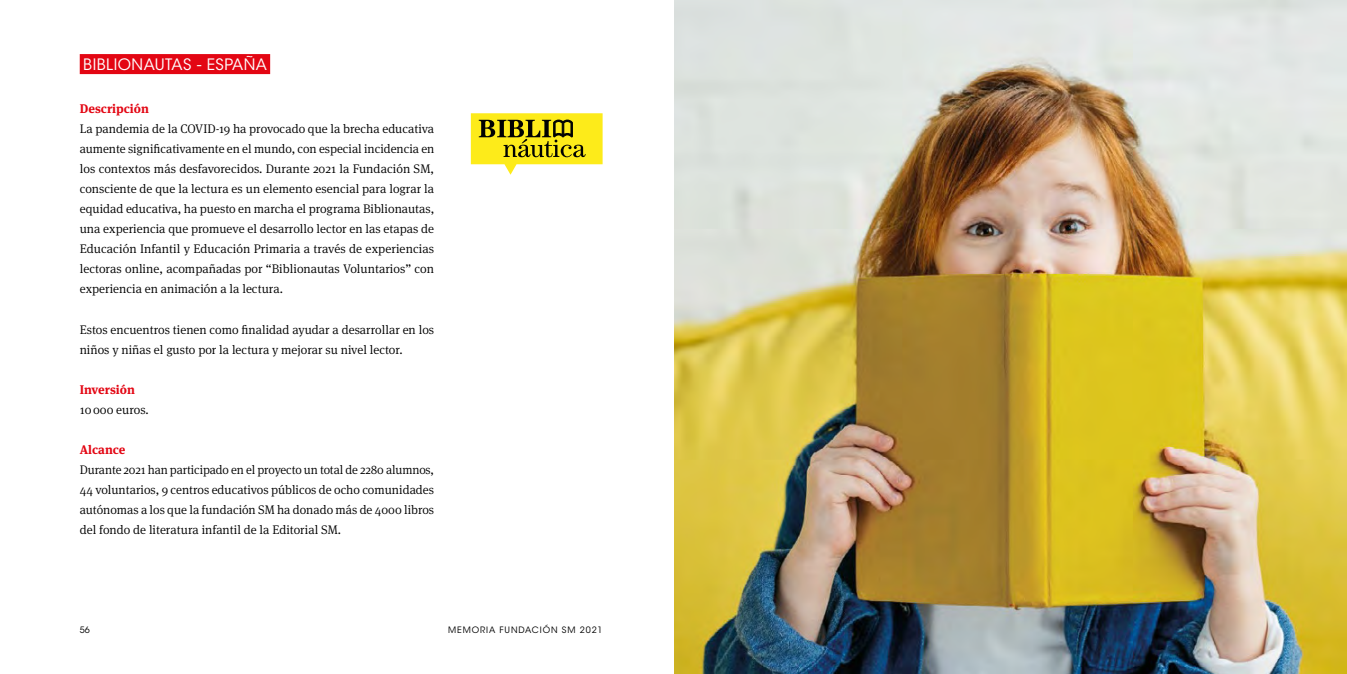
<style>
.page{position:relative;width:1347px;height:674px;background:#fff}
.page>*{position:absolute;margin:0;border:0;box-sizing:border-box;transform-origin:0 0}
.t1{font:15.62px "ITC Avant Garde Std";letter-spacing:.03em;color:#fff}
.t2{font:300 12.5px/20px "Meta Serif Pro";color:#000;text-align:justify}
.t3{font:700 12.5px "Meta Serif Pro";color:#e30613}
.t4{font:8.75px "ITC Avant Garde Std";letter-spacing:.1em;color:#000}
</style>
<div class="page">
<img style="left:674px;top:0;width:672px;height:673px">
<div style="left:80px;top:54px;width:190px;height:20px;background:#e30613"></div>
<svg style="left:471px;top:113px;width:131px;height:62px"></svg>
<p class="t1" style="left:83px;top:55px;width:185px">BIBLIONAUTAS - ESPAÑA</p>
<p class="t3" style="left:80px;top:99px;width:71px">Descripción</p>
<p class="t2" style="left:80px;top:118px;width:356px">La pandemia de la COVID-19 ha provocado que la brecha educativa aumente significativamente en el mundo, con especial incidencia en los contextos más desfavorecidos. Durante 2021 la Fundación SM, consciente de que la lectura es un elemento esencial para lograr la equidad educativa, ha puesto en marcha el programa Biblionautas, una experiencia que promueve el desarrollo lector en las etapas de Educación Infantil y Educación Primaria a través de experiencias lectoras online, acompañadas por “Biblionautas Voluntarios” con experiencia en animación a la lectura.</p>
<p class="t2" style="left:80px;top:318px;width:356px">Estos encuentros tienen como finalidad ayudar a desarrollar en los niños y niñas el gusto por la lectura y mejorar su nivel lector.</p>
<p class="t3" style="left:80px;top:379px;width:57px">Inversión</p>
<p class="t2" style="left:80px;top:398px;width:71px">10000 euros.</p>
<p class="t3" style="left:80px;top:439px;width:47px">Alcance</p>
<p class="t2" style="left:80px;top:458px;width:356px">Durante 2021 han participado en el proyecto un total de 2280 alumnos, 44 voluntarios, 9 centros educativos públicos de ocho comunidades autónomas a los que la fundación SM ha donado más de 4000 libros del fondo de literatura infantil de la Editorial SM.</p>
<p class="t4" style="left:80px;top:624px;width:12px">56</p>
<p class="t4" style="left:448px;top:624px;width:156px">MEMORIA FUNDACIÓN SM 2021</p>
</div>
